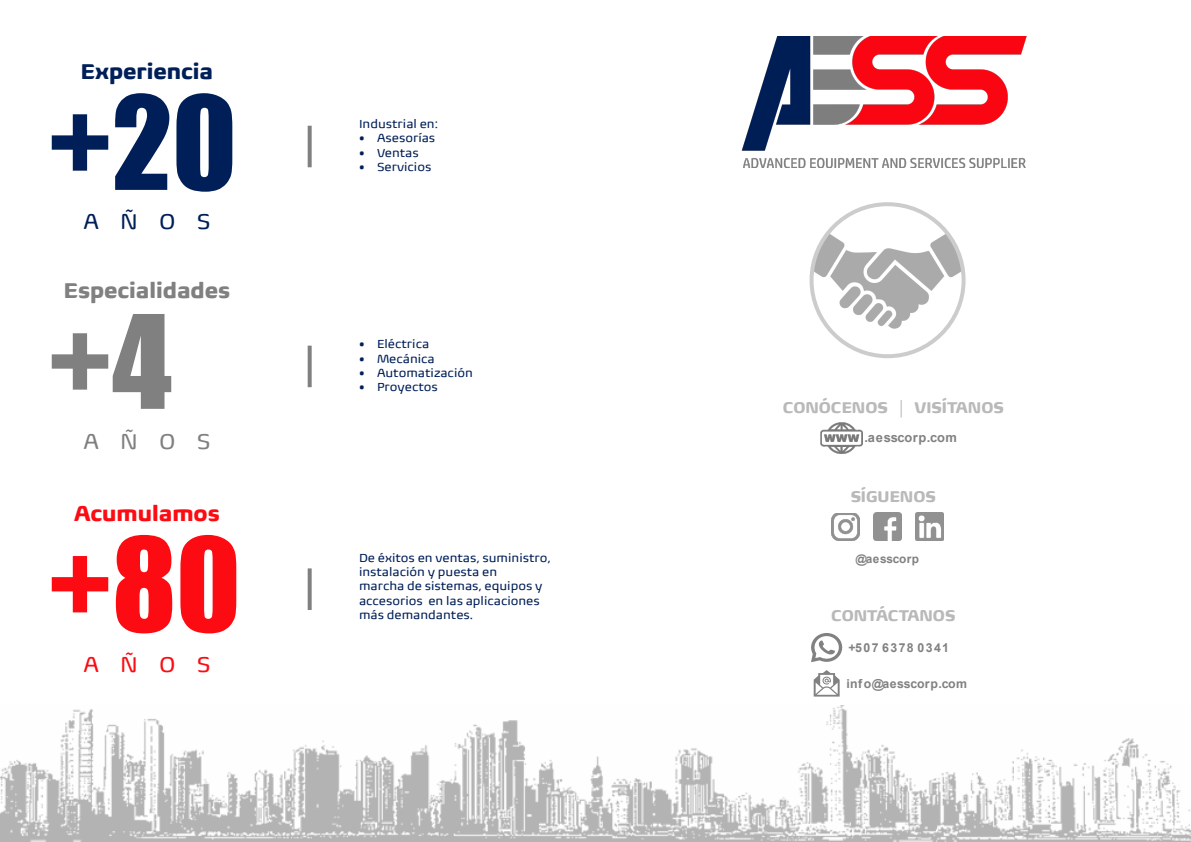
<style>
.page{position:relative;width:1191px;height:842px;background:#fff}
.page>*{position:absolute;margin:0;border:0;box-sizing:border-box;transform-origin:0 0}
.t1{font:120px "Impact";color:#001f58}
.t2{font:120px "Impact";color:#fc0b12}
.t3{font:120px "Impact";color:#808080}
.t4{font:700 22px "Biome W04";color:#808080}
.t5{font:700 22px "Biome W04";color:#001f58}
.t6{font:700 22px "Biome W04";color:#fc0b12}
.t7{font:22px "Biome W04";color:#001f58}
.t8{font:22px "Biome W04";color:#808080}
.t9{font:22px "Biome W04";color:#fc0b12}
.t10{font:700 16px "Biome W04";color:#808080}
.t11{font:700 12.9px "Arial";letter-spacing:.03em;color:#818181}
.t12{font:700 12.3px "Arial";letter-spacing:.03em;color:#818181}
.t13{font:700 12.3px "Arial";letter-spacing:.115em;color:#818181}
.CONTENIDO{font:12px/14.4px "Biome W04";color:#001f58}
.t14{font:700 11.9px "Arial";letter-spacing:.03em;color:#818181}
</style>
<div class="page">
<img style="left:0;top:705px;width:1191px;height:137px">
<svg style="left:801px;top:194px;width:173px;height:173px"></svg>
<img style="left:821px;top:423px;width:41px;height:31px">
<img style="left:915px;top:513px;width:28px;height:28px">
<img style="left:873px;top:513px;width:28px;height:28px">
<img style="left:831px;top:513px;width:28px;height:28px">
<svg style="left:811px;top:633px;width:31px;height:29px"></svg>
<svg style="left:813px;top:670px;width:26px;height:26px"></svg>
<img style="left:741px;top:36px;width:286px;height:131px">
<svg style="left:308px;top:568px;width:4px;height:42px"></svg>
<svg style="left:308px;top:346px;width:4px;height:41px"></svg>
<svg style="left:308px;top:126px;width:4px;height:41px"></svg>
<p class="t5" style="left:81px;top:57px;width:134px">Experiencia</p>
<p class="t1" style="left:48px;top:50px;width:190px">+20</p>
<p class="t7" style="left:84px;top:208px;width:128px">AÑOS</p>
<p class="t4" style="left:64px;top:277px;width:168px">Especialidades</p>
<p class="t3" style="left:48px;top:269px;width:125px">+4</p>
<p class="t8" style="left:84px;top:428px;width:128px">AÑOS</p>
<p class="t6" style="left:74px;top:499px;width:147px">Acumulamos</p>
<p class="t2" style="left:48px;top:491px;width:194px">+80</p>
<p class="t9" style="left:84px;top:650px;width:128px">AÑOS</p>
<p class="CONTENIDO" style="left:359px;top:117px;width:80px">Industrial en:</p>
<p class="CONTENIDO" style="left:359px;top:131px;width:78px">• Asesorías</p>
<p class="CONTENIDO" style="left:359px;top:145px;width:61px">• Ventas</p>
<p class="CONTENIDO" style="left:359px;top:160px;width:74px">• Servicios</p>
<p class="CONTENIDO" style="left:359px;top:337px;width:72px">• Eléctrica</p>
<p class="CONTENIDO" style="left:359px;top:351px;width:77px">• Mecánica</p>
<p class="CONTENIDO" style="left:359px;top:366px;width:115px">• Automatización</p>
<p class="CONTENIDO" style="left:359px;top:380px;width:80px">• Proyectos</p>
<p class="CONTENIDO" style="left:359px;top:550px;width:193px">De éxitos en ventas, suministro, instalación y puesta en<br>marcha de sistemas, equipos y accesorios en las aplicaciones más demandantes.</p>
<h3 class="t10" style="left:782px;top:397px;width:223px">CONÓCENOS | VISÍTANOS</h3>
<p class="t11" style="left:864px;top:429px;width:94px">.aesscorp.com</p>
<h3 class="t10" style="left:850px;top:486px;width:87px">SÍGUENOS</h3>
<p class="t14" style="left:855px;top:550px;width:65px">@aesscorp</p>
<h3 class="t10" style="left:831px;top:605px;width:126px">CONTÁCTANOS</h3>
<p class="t13" style="left:848px;top:639px;width:102px">+507 6378 0341</p>
<p class="t12" style="left:846px;top:675px;width:122px">info@aesscorp.com</p>
</div>
